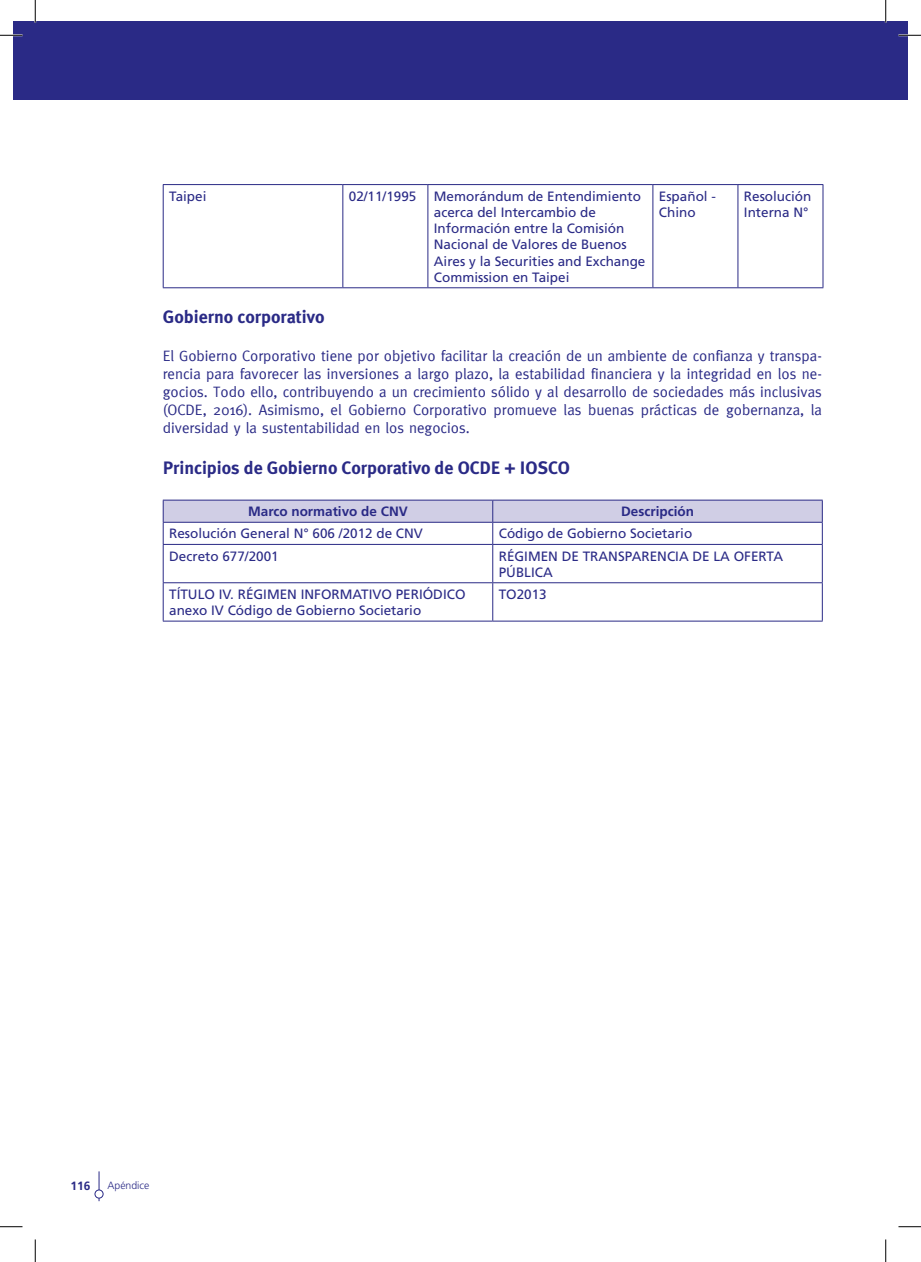
<style>
.page{position:relative;width:921px;height:1262px;background:#fff}
.page>*{position:absolute;margin:0;border:0;box-sizing:border-box;transform-origin:0 0}
.t1{font:700 18px "Meta Plus";color:#2a2a86}
.t2{font:15px/18px "Meta";color:#2a2a86;text-align:justify}
.t3{font:13.5px/16.2px "Frutiger LT Std";color:#2a2a86}
.t4{font:700 13.5px "Frutiger LT Std";color:#2a2a86}
.t5{font:700 12px "Frutiger LT Std";color:#2a2a86}
.t6{font:300 10.5px "Frutiger LT Std";color:#2a2a86}
</style>
<div class="page">
<div style="left:14px;top:21px;width:872px;height:78px;background:#2a2a86"></div>
<svg style="left:99px;top:1171px;width:1px;height:29px"></svg>
<div style="left:95px;top:1189px;width:8px;height:8px;background:#fff;border-radius:50%"></div>
<div style="left:95px;top:1189px;width:8px;height:9px;border:1px solid #2a2a86;border-radius:50%"></div>
<div style="left:886px;top:21px;width:21px;height:78px;background:#2a2a86"></div>
<hr style="left:163px;top:184px;width:180px;height:1px;background:#2a2a86">
<hr style="left:163px;top:185px;width:1px;height:102px;background:#2a2a86">
<hr style="left:343px;top:184px;width:85px;height:1px;background:#2a2a86">
<hr style="left:342px;top:185px;width:1px;height:102px;background:#2a2a86">
<hr style="left:428px;top:184px;width:225px;height:1px;background:#2a2a86">
<hr style="left:427px;top:185px;width:1px;height:102px;background:#2a2a86">
<hr style="left:653px;top:184px;width:85px;height:1px;background:#2a2a86">
<hr style="left:652px;top:185px;width:1px;height:102px;background:#2a2a86">
<hr style="left:738px;top:184px;width:85px;height:1px;background:#2a2a86">
<hr style="left:737px;top:185px;width:1px;height:102px;background:#2a2a86">
<hr style="left:823px;top:185px;width:1px;height:102px;background:#2a2a86">
<hr style="left:163px;top:287px;width:180px;height:1px;background:#2a2a86">
<hr style="left:343px;top:287px;width:85px;height:1px;background:#2a2a86">
<hr style="left:428px;top:287px;width:225px;height:1px;background:#2a2a86">
<hr style="left:653px;top:287px;width:85px;height:1px;background:#2a2a86">
<hr style="left:738px;top:287px;width:85px;height:1px;background:#2a2a86">
<hr style="left:163px;top:499px;width:330px;height:1px;background:#2a2a86">
<hr style="left:493px;top:499px;width:330px;height:1px;background:#2a2a86">
<svg style="left:163px;top:500px;width:660px;height:44px"></svg>
<hr style="left:163px;top:544px;width:330px;height:1px;background:#2a2a86">
<hr style="left:163px;top:544px;width:1px;height:38px;background:#2a2a86">
<hr style="left:493px;top:544px;width:330px;height:1px;background:#2a2a86">
<hr style="left:492px;top:544px;width:1px;height:38px;background:#2a2a86">
<hr style="left:822px;top:544px;width:1px;height:38px;background:#2a2a86">
<hr style="left:163px;top:582px;width:330px;height:1px;background:#2a2a86">
<hr style="left:163px;top:583px;width:1px;height:37px;background:#2a2a86">
<hr style="left:493px;top:582px;width:330px;height:1px;background:#2a2a86">
<hr style="left:492px;top:583px;width:1px;height:37px;background:#2a2a86">
<hr style="left:822px;top:583px;width:1px;height:37px;background:#2a2a86">
<hr style="left:163px;top:620px;width:330px;height:1px;background:#2a2a86">
<hr style="left:493px;top:620px;width:330px;height:1px;background:#2a2a86">
<hr style="left:0;top:34px;width:22px;height:2px;background:#fff">
<hr style="left:898px;top:34px;width:23px;height:2px;background:#fff">
<hr style="left:34px;top:0;width:2px;height:23px;background:#fff">
<hr style="left:885px;top:0;width:2px;height:23px;background:#fff">
<svg style="left:0;top:35px;width:22px;height:1px"></svg>
<svg style="left:898px;top:35px;width:23px;height:1px"></svg>
<svg style="left:0;top:1226px;width:22px;height:1px"></svg>
<svg style="left:898px;top:1226px;width:23px;height:1px"></svg>
<svg style="left:35px;top:0;width:1px;height:23px"></svg>
<svg style="left:35px;top:1239px;width:1px;height:22px"></svg>
<svg style="left:885px;top:0;width:1px;height:23px"></svg>
<svg style="left:885px;top:1239px;width:1px;height:22px"></svg>
<p class="t3" style="left:169px;top:188px;width:39px">Taipei</p>
<p class="t3" style="left:349px;top:188px;width:69px">02/11/1995</p>
<p class="t3" style="left:434px;top:188px;width:213px">Memorándum de Entendimiento acerca del Intercambio de<br>Información entre la Comisión<br>Nacional de Valores de Buenos<br>Aires y la Securities and Exchange<br>Commission en Taipei</p>
<p class="t3" style="left:659px;top:188px;width:59px">Español -<br>Chino</p>
<p class="t3" style="left:744px;top:188px;width:69px">Resolución<br>Interna N°</p>
<p class="t1" style="left:163px;top:306px;width:163px">Gobierno corporativo</p>
<p class="t2" style="left:163px;top:346px;width:661px">El Gobierno Corporativo tiene por objetivo facilitar la creación de un ambiente de confianza y transpa&shy;rencia para favorecer las inversiones a largo plazo, la estabilidad financiera y la integridad en los ne&shy;gocios. Todo ello, contribuyendo a un crecimiento sólido y al desarrollo de sociedades más inclusivas (OCDE, 2016). Asimismo, el Gobierno Corporativo promueve las buenas prácticas de gobernanza, la diversidad y la sustentabilidad en los negocios.</p>
<p class="t1" style="left:163px;top:457px;width:408px">Principios de Gobierno Corporativo de OCDE + IOSCO</p>
<p class="t4" style="left:248px;top:503px;width:143px">Marco normativo de cnv</p>
<p class="t4" style="left:621px;top:503px;width:74px">Descripción</p>
<p class="t3" style="left:169px;top:525px;width:255px">Resolución General N° 606 /2012 de CNV</p>
<p class="t3" style="left:499px;top:525px;width:195px">Código de Gobierno Societario</p>
<p class="t3" style="left:169px;top:547px;width:111px">Decreto 677/2001</p>
<p class="t3" style="left:499px;top:547px;width:286px">RÉGIMEN DE TRANSPARENCIA DE LA OFERTA<br>PÚBLICA</p>
<p class="t3" style="left:169px;top:586px;width:298px">TÍTULO IV. RÉGIMEN INFORMATIVO PERIÓDICO anexo IV Código de Gobierno Societario</p>
<p class="t3" style="left:499px;top:586px;width:50px">TO2013</p>
<p class="t5" style="left:71px;top:1177px;width:22px">116</p>
<p class="t6" style="left:108px;top:1179px;width:44px">Apéndice</p>
</div>
